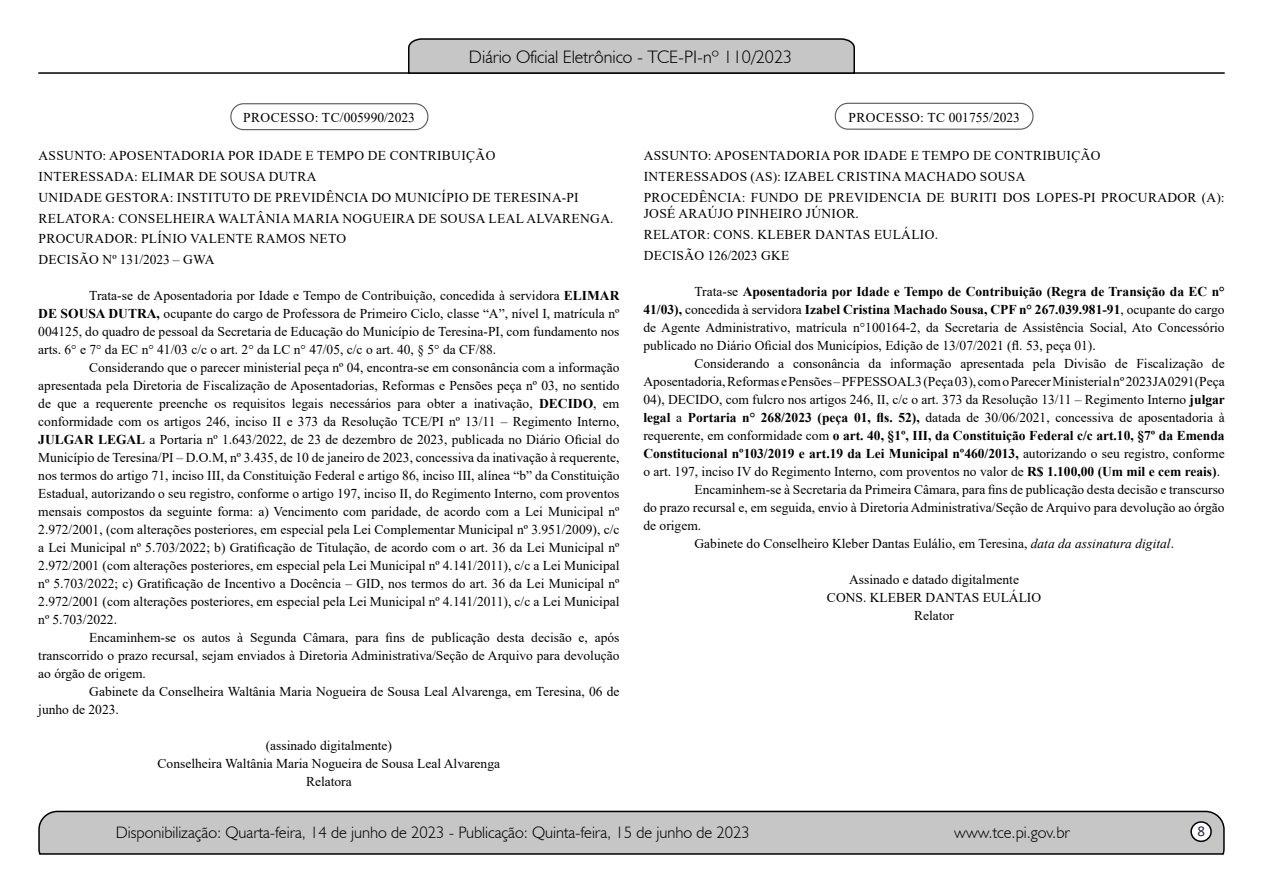
<style>
.page{position:relative;width:1263px;height:893px;background:#fff}
.page>*{position:absolute;margin:0;border:0;box-sizing:border-box;transform-origin:0 0}
.t1{font:300 18px "Humanist 521 BT";color:#000}
.t2{font:300 16.5px "Humanist 521 BT";color:#000}
.t3{font:15px "Calibri";color:#212d4c}
.t4{font:13.5px/18px "Times New Roman";color:#000;text-align:justify}
.t5{font:13.5px/20.7px "Times New Roman";letter-spacing:.025em;color:#000}
.t6{font:700 13.5px "Times New Roman";color:#000}
.s1{font-weight:700}
.s2{font-weight:400}
.s3{font-style:italic}
</style>
<div class="page">
<svg style="left:38px;top:810px;width:1187px;height:45px;background:#b9b9b9"></svg>
<div style="left:1191px;top:822px;width:20px;height:19px;background:#fff;border-radius:50%"></div>
<div style="left:1190px;top:821px;width:22px;height:21px;border:2px solid #000;border-radius:50%"></div>
<hr style="left:38px;top:72px;width:1187px;height:2px;background:#000">
<svg style="left:407px;top:38px;width:449px;height:36px;background:#b4b4b4"></svg>
<div style="left:230px;top:103px;width:198px;height:27px;border:1px solid #575756;border-radius:13px"></div>
<div style="left:835px;top:103px;width:198px;height:27px;border:1px solid #575756;border-radius:13px"></div>
<h1 class="t1" style="left:469px;top:46px;width:325px">Diário Oficial Eletrônico - TCE-PI-nº 110/2023</h1>
<p class="t4" style="left:243px;top:108px;width:173px">PROCESSO: TC/005990/2023</p>
<p class="t5" style="left:39px;top:145px;width:576px">ASSUNTO: APOSENTADORIA POR IDADE E TEMPO DE CONTRIBUIÇÃO<br>INTERESSADA: ELIMAR DE SOUSA DUTRA<br>UNIDADE GESTORA: INSTITUTO DE PREVIDÊNCIA DO MUNICÍPIO DE TERESINA-PI RELATORA: CONSELHEIRA WALTÂNIA MARIA NOGUEIRA DE SOUSA LEAL ALVARENGA.<br>PROCURADOR: PLÍNIO VALENTE RAMOS NETO<br>DECISÃO Nº 131/2023 – GWA</p>
<p class="t4" style="left:38px;top:286px;width:583px;text-indent:51px">Trata-se de Aposentadoria por Idade e Tempo de Contribuição, concedida à servidora <span class="s1">ELIMAR DE SOUSA DUTRA,</span> ocupante do cargo de Professora de Primeiro Ciclo, classe “A”, nível I, matrícula nº 004125, do quadro de pessoal da Secretaria de Educação do Município de Teresina-PI, com fundamento nos arts. 6° e 7° da EC n° 41/03 c/c o art. 2° da LC n° 47/05, c/c o art. 40, § 5° da CF/88.</p>
<p class="t4" style="left:38px;top:358px;width:583px;text-indent:51px">Considerando que o parecer ministerial peça nº 04, encontra-se em consonância com a informação apresentada pela Diretoria de Fiscalização de Aposentadorias, Reformas e Pensões peça nº 03, no sentido de que a requerente preenche os requisitos legais necessários para obter a inativação, <span class="s1">DECIDO</span>, em conformidade com os artigos 246, inciso II e 373 da Resolução TCE/PI nº 13/11 – Regimento Interno, <span class="s1">JULGAR LEGAL</span> a Portaria nº 1.643/2022, de 23 de dezembro de 2023, publicada no Diário Oficial do Município de Teresina/PI – D.O.M, nº 3.435, de 10 de janeiro de 2023, concessiva da inativação à requerente, nos termos do artigo 71, inciso III, da Constituição Federal e artigo 86, inciso III, alínea “b” da Constituição Estadual, autorizando o seu registro, conforme o artigo 197, inciso II, do Regimento Interno, com proventos mensais compostos da seguinte forma: a) Vencimento com paridade, de acordo com a Lei Municipal nº 2.972/2001, (com alterações posteriores, em especial pela Lei Complementar Municipal nº 3.951/2009), c/c a Lei Municipal nº 5.703/2022; b) Gratificação de Titulação, de acordo com o art. 36 da Lei Municipal nº 2.972/2001 (com alterações posteriores, em especial pela Lei Municipal nº 4.141/2011), c/c a Lei Municipal nº 5.703/2022; c) Gratificação de Incentivo a Docência – GID, nos termos do art. 36 da Lei Municipal nº 2.972/2001 (com alterações posteriores, em especial pela Lei Municipal nº 4.141/2011), c/c a Lei Municipal nº 5.703/2022.</p>
<p class="t4" style="left:38px;top:628px;width:583px;text-indent:51px">Encaminhem-se os autos à Segunda Câmara, para fins de publicação desta decisão e, após transcorrido o prazo recursal, sejam enviados à Diretoria Administrativa/Seção de Arquivo para devolução ao órgão de origem.</p>
<p class="t4" style="left:38px;top:682px;width:583px;text-indent:51px">Gabinete da Conselheira Waltânia Maria Nogueira de Sousa Leal Alvarenga, em Teresina, 06 de junho de 2023.</p>
<p class="t4" style="left:158px;top:736px;width:344px;text-align:center">(assinado digitalmente)<br>Conselheira Waltânia Maria Nogueira de Sousa Leal Alvarenga<br>Relatora</p>
<p class="t4" style="left:848px;top:108px;width:173px">PROCESSO: TC 001755/2023</p>
<p class="t5" style="left:644px;top:145px;width:582px">ASSUNTO: APOSENTADORIA POR IDADE E TEMPO DE CONTRIBUIÇÃO<br>INTERESSADOS (AS): IZABEL CRISTINA MACHADO SOUSA<br>PROCEDÊNCIA: FUNDO DE PREVIDENCIA DE BURITI DOS LOPES-PI PROCURADOR (A):</p>
<p class="t5" style="left:644px;top:203px;width:296px">JOSÉ ARAÚJO PINHEIRO JÚNIOR.<br>RELATOR: CONS. KLEBER DANTAS EULÁLIO.<br>DECISÃO 126/2023 GKE</p>
<p class="t4" style="left:643px;top:282px;width:583px;text-indent:51px">Trata-se <span class="s1">Aposentadoria por Idade e Tempo de Contribuição (Regra de Transição da EC n° 41/03),</span> concedida à servidora <span class="s1">Izabel Cristina Machado Sousa, CPF n° 267.039.981-91</span>, ocupante do cargo de Agente Administrativo, matrícula n°100164-2, da Secretaria de Assistência Social, Ato Concessório publicado no Diário Oficial dos Municípios, Edição de 13/07/2021 (fl. 53, peça 01).</p>
<p class="t4" style="left:694px;top:354px;width:532px">Considerando a consonância da informação apresentada pela Divisão de Fiscalização de</p>
<p class="t4" style="left:643px;top:372px;width:583px">Aposentadoria, Reformas e Pensões – PFPESSOAL3 (Peça 03), com o Parecer Ministerial nº 2023JA0291(Peça</p>
<p class="t4" style="left:643px;top:390px;width:583px">04), DECIDO, com fulcro nos artigos 246, II, c/c o art. 373 da Resolução 13/11 – Regimento Interno <span class="s1">julgar</span></p>
<p class="t4" style="left:643px;top:408px;width:583px"><span class="s1">legal</span> a <span class="s1">Portaria n° 268/2023 (peça 01, fls. 52),</span> datada de 30/06/2021, concessiva de aposentadoria à</p>
<p class="t6" style="left:643px;top:426px;width:583px"><span class="s2">requerente, em conformidade com</span> o art. 40, §1º, III, da Constituição Federal c/c art.10, §7º da Emenda</p>
<p class="t6" style="left:643px;top:444px;width:583px">Constitucional nº103/2019 e art.19 da Lei Municipal nº460/2013, <span class="s2">autorizando o seu registro, conforme</span></p>
<p class="t4" style="left:643px;top:462px;width:578px">o art. 197, inciso IV do Regimento Interno, com proventos no valor de <span class="s1">R$ 1.100,00 (Um mil e cem reais)</span>.</p>
<p class="t4" style="left:694px;top:480px;width:532px">Encaminhem-se à Secretaria da Primeira Câmara, para fins de publicação desta decisão e transcurso</p>
<p class="t4" style="left:643px;top:498px;width:583px">do prazo recursal e, em seguida, envio à Diretoria Administrativa/Seção de Arquivo para devolução ao órgão</p>
<p class="t4" style="left:643px;top:516px;width:59px">de origem.</p>
<p class="t4" style="left:694px;top:534px;width:481px">Gabinete do Conselheiro Kleber Dantas Eulálio, em Teresina, <span class="s3">data da assinatura digital</span>.</p>
<p class="t4" style="left:827px;top:570px;width:216px;text-align:center">Assinado e datado digitalmente<br>CONS. KLEBER DANTAS EULÁLIO<br>Relator</p>
<p class="t2" style="left:116px;top:822px;width:635px">Disponibilização: Quarta-feira, 14 de junho de 2023 - Publicação: Quinta-feira, 15 de junho de 2023</p>
<p class="t2" style="left:954px;top:822px;width:117px">www.tce.pi.gov.br</p>
<p class="t3" style="left:1197px;top:821px;width:9px">8</p>
</div>
